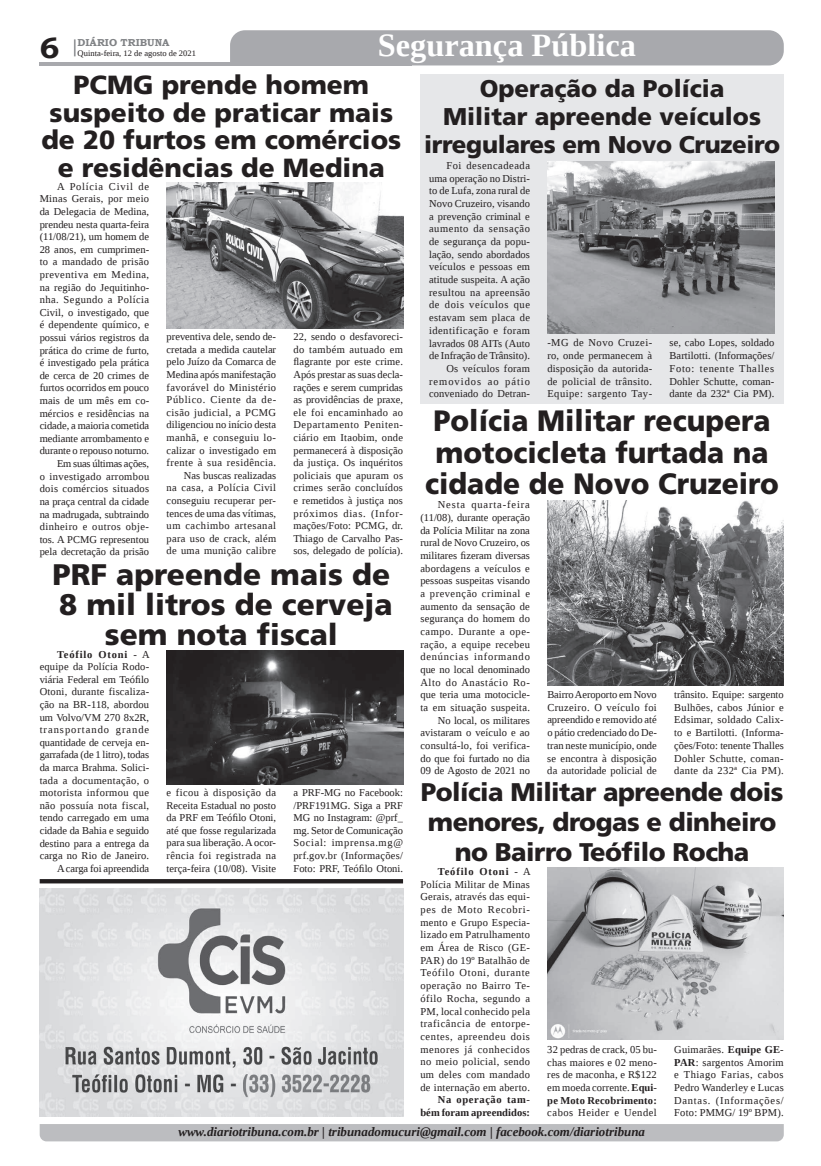
<style>
.page{position:relative;width:821px;height:1166px;background:#fff}
.page>*{position:absolute;margin:0;border:0;box-sizing:border-box;transform-origin:0 0}
.t1{font:700 32.38px "Liberation Serif";color:#fff}
.t2{font:900 29.75px/29.8px "Frutiger LT Std";color:#231f20;text-align:center}
.t3{font:900 29.4px/31.2px "Frutiger LT Std";color:#231f20;text-align:center;scale:.95 1}
.t4{font:700 29.31px "Bookman Old Style";color:#231f20}
.t5{font:900 26.25px/27.6px "Frutiger LT Std";color:#231f20;text-align:center}
.t6{font:900 25.55px/29.9px "Frutiger LT Std";letter-spacing:-.02em;color:#231f20;text-align:center}
.t7{font:900 24.24px/27.7px "Frutiger LT Std";color:#231f20;text-align:center}
.t8{font:italic 700 12.95px "Liberation Serif";color:#231f20}
.t9{font:10.59px/12.7px "Liberation Serif";letter-spacing:.02em;color:#231f20;text-align:justify}
.t10{font:700 10.59px/12.7px "Liberation Serif";letter-spacing:.005em;color:#231f20;text-align:right}
.t11{font:10.59px "Liberation Serif";letter-spacing:.05em;color:#231f20}
.t12{font:10.5px/12.6px "Liberation Serif";letter-spacing:.005em;color:#231f20;text-align:right}
.t13{font:700 10.06px "Bookman Old Style";color:#808285}
.t14{font:8.4px "Liberation Serif";color:#231f20}
.s1{font-weight:700}
</style>
<div class="page">
<svg style="left:74px;top:39px;width:2px;height:17px"></svg>
<hr style="left:40px;top:62px;width:372px;height:3px;background:#a8a9ad">
<div style="left:230px;top:30px;width:554px;height:35px;background:#a8a9ad"></div>
<div style="left:40px;top:1124px;width:744px;height:17px;background:#bcbdc0"></div>
<img style="left:40px;top:888px;width:363px;height:228px">
<div style="left:420px;top:74px;width:364px;height:329px;background:#e6e7e9"></div>
<img style="left:547px;top:162px;width:227px;height:172px">
<img style="left:167px;top:183px;width:236px;height:145px">
<img style="left:547px;top:501px;width:237px;height:185px">
<img style="left:167px;top:650px;width:236px;height:134px">
<img style="left:547px;top:868px;width:237px;height:172px">
<svg style="left:40px;top:879px;width:363px;height:4px"></svg>
<h1 class="t1" style="left:378px;top:24px;width:260px">Segurança Pública</h1>
<h3 class="t5" style="left:41px;top:71px;width:361px">PCMG prende homem suspeito de praticar mais de 20 furtos em comércios e residências de Medina</h3>
<p class="t13" style="left:78px;top:35px;width:93px">DIÁRIO TRIBUNA</p>
<h3 class="t4" style="left:40px;top:27px;width:21px">6</h3>
<p class="t14" style="left:78px;top:48px;width:120px">Quinta-feira, 12 de agosto de 2021</p>
<h3 class="t7" style="left:424px;top:75px;width:358px">Operação da Polícia<br>Militar apreende veículos irregulares em Novo Cruzeiro</h3>
<p class="t9" style="left:429px;top:159px;width:102px;text-align:right">Foi desencadeada uma operação no Distri&shy;to de Lufa, zona rural de<br>Novo Cruzeiro, visando a prevenção criminal e aumento da sensação de segurança da popu&shy;lação, sendo abordados veículos e pessoas em atitude suspeita. A ação resultou na apreensão de dois veículos que estavam sem placa de identificação e foram lavrados 08 AITs (Auto de Infração de Trânsito).<br>Os veículos foram removidos ao pátio conveniado do Detran-</p>
<p class="t12" style="left:40px;top:180px;width:111px">A Polícia Civil de<br>Minas Gerais, por meio da Delegacia de Medina, prendeu nesta quarta-feira (11/08/21), um homem de<br>28 anos, em cumprimen&shy;to a mandado de prisão preventiva em Medina, na região do Jequitinho&shy;nha. Segundo a Polícia<br>Civil, o investigado, que é dependente químico, e possui vários registros da prática do crime de furto, é investigado pela prática de cerca de 20 crimes de furtos ocorridos em pouco mais de um mês em co&shy;mércios e residências na cidade, a maioria cometida mediante arrombamento e durante o repouso noturno.<br>Em suas últimas ações,<br>o investigado arrombou dois comércios situados na praça central da cidade na madrugada, subtraindo dinheiro e outros obje&shy;tos. A PCMG representou pela decretação da prisão</p>
<p class="t12" style="left:167px;top:330px;width:111px">preventiva dele, sendo de&shy;cretada a medida cautelar pelo Juízo da Comarca de<br>Medina após manifestação favorável do Ministério<br>Público. Ciente da de&shy;cisão judicial, a PCMG diligenciou no início desta manhã, e conseguiu lo&shy;calizar o investigado em frente à sua residência.<br>Nas buscas realizadas<br>na casa, a Polícia Civil conseguiu recuperar per&shy;tences de uma das vítimas, um cachimbo artesanal para uso de crack, além de uma munição calibre</p>
<p class="t12" style="left:294px;top:330px;width:111px;text-align:justify">22, sendo o desfavoreci&shy;do também autuado em flagrante por este crime.<br>Após prestar as suas decla&shy;rações e serem cumpridas as providências de praxe, ele foi encaminhado ao Departamento Peniten&shy;ciário em Itaobim, onde permanecerá à disposição da justiça. Os inquéritos policiais que apuram os crimes serão concluídos e remetidos à justiça nos próximos dias. (Infor&shy;mações/Foto: PCMG, dr.<br>Thiago de Carvalho Pas&shy;sos, delegado de polícia).</p>
<p class="t9" style="left:547px;top:336px;width:106px">-MG de Novo Cruzei&shy;ro, onde permanecem à disposição da autorida&shy;de policial de trânsito.<br>Equipe: sargento Tay-</p>
<p class="t9" style="left:670px;top:336px;width:106px">se, cabo Lopes, soldado Bartilotti. (Informações/ Foto: tenente Thalles Dohler Schutte, coman&shy;dante da 232ª Cia PM).</p>
<h3 class="t3" style="left:425px;top:405px;width:374px">Polícia Militar recupera motocicleta furtada na cidade de Novo Cruzeiro</h3>
<p class="t9" style="left:420px;top:498px;width:111px;text-align:right">Nesta quarta-feira (11/08), durante operação da Polícia Militar na zona rural de Novo Cruzeiro, os militares fizeram diversas abordagens a veículos e pessoas suspeitas visando a prevenção criminal e aumento da sensação de segurança do homem do campo. Durante a ope&shy;ração, a equipe recebeu denúncias informando que no local denominado<br>Alto do Anastácio Ro&shy;que teria uma motocicle&shy;ta em situação suspeita.<br>No local, os militares avistaram o veículo e ao consultá-lo, foi verifica&shy;do que foi furtado no dia<br>09 de Agosto de 2021 no</p>
<h2 class="t2" style="left:53px;top:560px;width:342px">PRF apreende mais de<br>8 mil litros de cerveja sem nota fiscal</h2>
<p class="t12" style="left:40px;top:648px;width:112px"><span class="s1">Teófilo Otoni</span> - A equipe da Polícia Rodo&shy;viária Federal em Teófilo<br>Otoni, durante fiscaliza&shy;ção na BR-118, abordou um Volvo/VM 270 8x2R, transportando grande quantidade de cerveja en&shy;garrafada (de 1 litro), todas da marca Brahma. Solici&shy;tada a documentação, o motorista informou que não possuía nota fiscal, tendo carregado em uma cidade da Bahia e seguido destino para a entrega da carga no Rio de Janeiro.<br>A carga foi apreendida</p>
<p class="t9" style="left:547px;top:688px;width:111px">Bairro Aeroporto em Novo Cruzeiro. O veículo foi apreendido e removido até o pátio credenciado do De&shy;tran neste município, onde se encontra à disposição da autoridade policial de</p>
<p class="t9" style="left:674px;top:688px;width:111px">trânsito. Equipe: sargento Bulhões, cabos Júnior e Edsimar, soldado Calix&shy;to e Bartilotti. (Informa&shy;ções/Foto: tenente Thalles Dohler Schutte, coman&shy;dante da 232ª Cia PM).</p>
<h3 class="t6" style="left:421px;top:777px;width:364px">Polícia Militar apreende dois menores, drogas e dinheiro no Bairro Teófilo Rocha</h3>
<p class="t12" style="left:167px;top:786px;width:111px;text-align:justify">e ficou à disposição da Receita Estadual no posto da PRF em Teófilo Otoni, até que fosse regularizada para sua liberação. A ocor&shy;rência foi registrada na terça-feira (10/08). Visite</p>
<p class="t12" style="left:294px;top:786px;width:111px;text-align:justify">a PRF-MG no Facebook: /PRF191MG. Siga a PRF MG no Instagram: @prf_ mg. Setor de Comunicação Social: imprensa.mg@ prf.gov.br (Informações/ Foto: PRF, Teófilo Otoni.</p>
<p class="t9" style="left:420px;top:865px;width:112px;text-indent:17px"><span class="s1">Teófilo Otoni</span> - A Polícia Militar de Minas Gerais, através das equi&shy;pes de Moto Recobri&shy;mento e Grupo Especia&shy;lizado em Patrulhamento em Área de Risco (GE-PAR) do 19º Batalhão de Teófilo Otoni, durante operação no Bairro Te&shy;ófilo Rocha, segundo a PM, local conhecido pela traficância de entorpe&shy;centes, apreendeu dois menores já conhecidos no meio policial, sendo um deles com mandado de internação em aberto.</p>
<p class="t10" style="left:420px;top:1093px;width:111px">Na operação tam&shy;bém foram apreendidos:</p>
<p class="t9" style="left:547px;top:1043px;width:111px">32 pedras de crack, 05 bu&shy;chas maiores e 02 meno&shy;res de maconha, e R$122 em moeda corrente. <span class="s1">Equi&shy;pe Moto Recobrimento:</span></p>
<p class="t11" style="left:547px;top:1106px;width:111px">cabos Heider e Uendel</p>
<p class="t9" style="left:674px;top:1043px;width:111px">Guimarães. <span class="s1">Equipe GE-PAR</span>: sargentos Amorim e Thiago Farias, cabos Pedro Wanderley e Lucas Dantas. (Informações/ Foto: PMMG/ 19º BPM).</p>
<p class="t8" style="left:178px;top:1123px;width:468px">www.diariotribuna.com.br | tribunadomucuri@gmail.com | facebook.com/diariotribuna</p>
</div>
